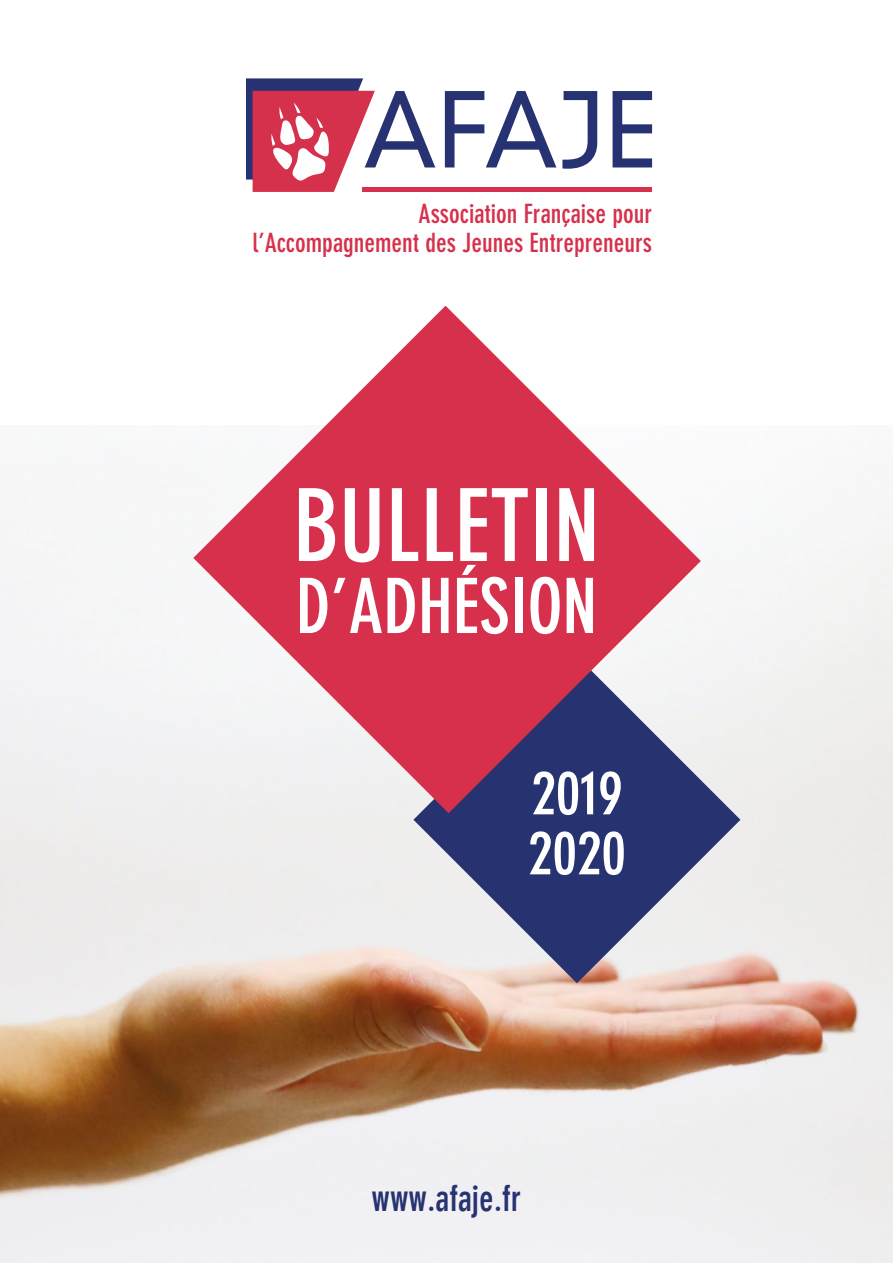
<style>
.page{position:relative;width:893px;height:1263px;background:#fff}
.page>*{position:absolute;margin:0;border:0;box-sizing:border-box;transform-origin:0 0}
.t1{font:99px "DIN Neu Gro Bol Con";color:#fff}
.t2{font:75px "DIN Neu Gro Bol Con";color:#fff}
.t3{font:60px "DIN Neu Gro Bol Con";color:#fff}
.t4{font:35.7px "DIN Neu Gro Bol Con";color:#273271}
.t5{font:26.1px/28.8px "DIN Neu Gro Bol Con";color:#d6314c;text-align:right}
</style>
<div class="page">
<img style="left:0;top:494px;width:893px;height:769px">
<svg style="left:413px;top:656px;width:327px;height:327px;background:#8e91ad"></svg>
<svg style="left:193px;top:306px;width:508px;height:507px"></svg>
<svg style="left:445px;top:91px;width:111px;height:76px"></svg>
<svg style="left:562px;top:91px;width:35px;height:78px"></svg>
<svg style="left:613px;top:91px;width:39px;height:76px"></svg>
<svg style="left:247px;top:78px;width:188px;height:114px"></svg>
<hr style="left:362px;top:188px;width:290px;height:4px;background:#d6314c">
<p class="t5" style="left:253px;top:200px;width:401px">Association Française pour l’Accompagnement des Jeunes Entrepreneurs</p>
<p class="t1" style="left:293px;top:468px;width:308px">BULLETIN</p>
<p class="t2" style="left:296px;top:563px;width:303px">D’ADHÉSION</p>
<p class="t3" style="left:531px;top:758px;width:93px">2019</p>
<p class="t3" style="left:528px;top:818px;width:99px">2020</p>
<p class="t4" style="left:372px;top:1178px;width:151px">www.afaje.fr</p>
</div>
